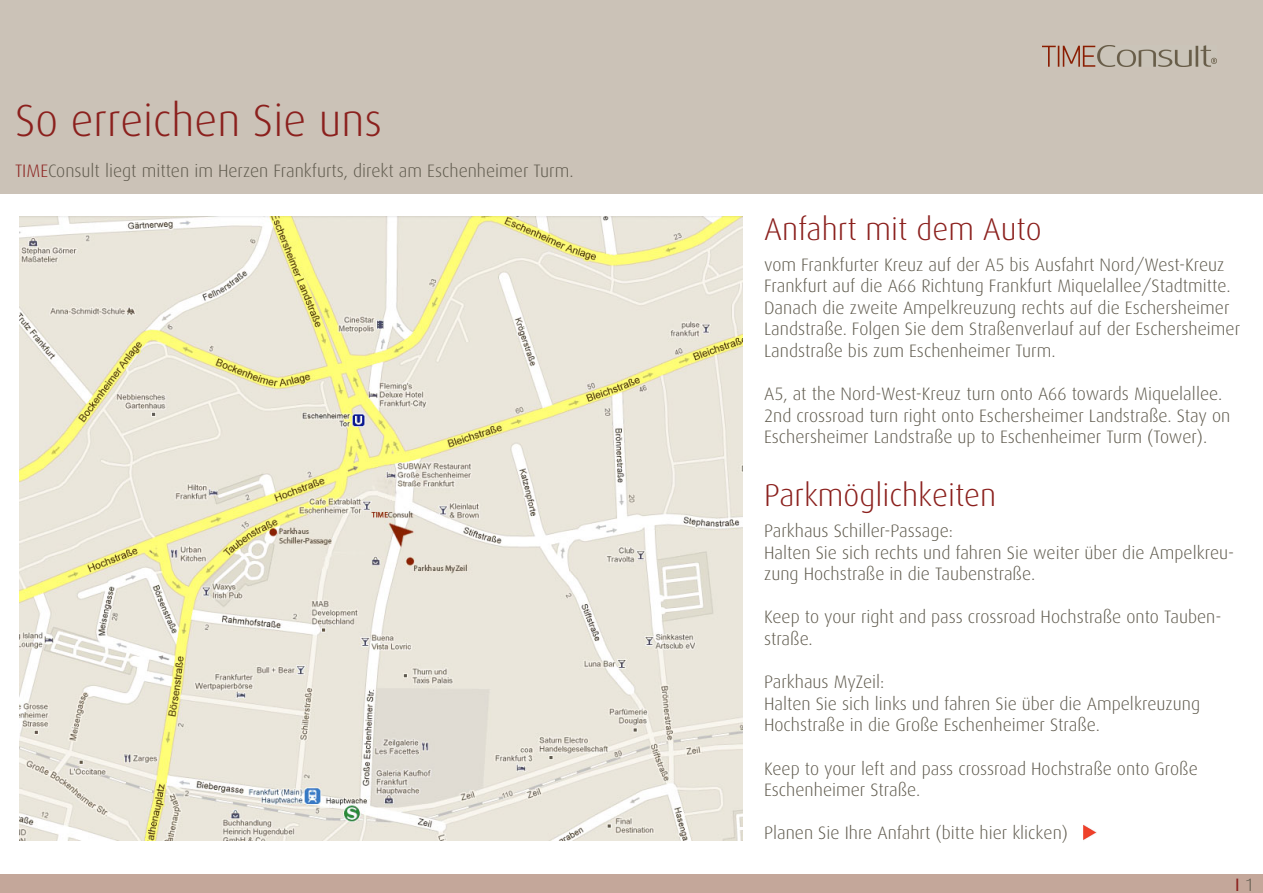
<style>
.page{position:relative;width:1263px;height:893px;background:#fff}
.page>*{position:absolute;margin:0;border:0;box-sizing:border-box;transform-origin:0 0}
.t1{font:300 45px "Dax";color:#8b201d}
.t2{font:300 31.5px "Dax";color:#8b201d}
.t3{font:300 18px/21.6px "Dax";color:#5f5a4d}
.t4{font:18px "Dax";color:#8b201d}
.s1{color:#8b201d}
.s2{font-weight:300;color:#5f5a4d}
</style>
<div class="page">
<div style="left:0;top:0;width:1263px;height:194px;background:#cbc2b7"></div>
<img style="left:1083px;top:825px;width:14px;height:15px">
<div style="left:0;top:875px;width:1263px;height:18px;background:#c4a79a"></div>
<img style="left:1042px;top:45px;width:174px;height:21px">
<img style="left:20px;top:217px;width:722px;height:624px">
<h1 class="t1" style="left:15px;top:96px;width:369px">So erreichen Sie uns</h1>
<p class="t3" style="left:15px;top:160px;width:560px"><span class="s1">TIME</span>Consult liegt mitten im Herzen Frankfurts, direkt am Eschenheimer Turm.</p>
<h2 class="t2" style="left:764px;top:212px;width:279px">Anfahrt mit dem Auto</h2>
<p class="t3" style="left:764px;top:254px;width:477px">vom Frankfurter Kreuz auf der A5 bis Ausfahrt Nord/West-Kreuz Frankfurt auf die A66 Richtung Frankfurt Miquelallee/Stadtmitte.<br>Danach die zweite Ampelkreuzung rechts auf die Eschersheimer Landstraße. Folgen Sie dem Straßenverlauf auf der Eschersheimer Landstraße bis zum Eschenheimer Turm.</p>
<p class="t3" style="left:764px;top:383px;width:468px">A5, at the Nord-West-Kreuz turn onto A66 towards Miquelallee.<br>2nd crossroad turn right onto Eschersheimer Landstraße. Stay on<br>Eschersheimer Landstraße up to Eschenheimer Turm (Tower).</p>
<h2 class="t2" style="left:764px;top:478px;width:234px">Parkmöglichkeiten</h2>
<p class="t3" style="left:764px;top:520px;width:472px">Parkhaus Schiller-Passage:<br>Halten Sie sich rechts und fahren Sie weiter über die Ampelkreu&shy;zung Hochstraße in die Taubenstraße.</p>
<p class="t3" style="left:764px;top:607px;width:459px">Keep to your right and pass crossroad Hochstraße onto Tauben&shy;straße.</p>
<p class="t3" style="left:764px;top:671px;width:437px">Parkhaus MyZeil:<br>Halten Sie sich links und fahren Sie über die Ampelkreuzung<br>Hochstraße in die Große Eschenheimer Straße.</p>
<p class="t3" style="left:764px;top:758px;width:435px">Keep to your left and pass crossroad Hochstraße onto Große<br>Eschenheimer Straße.</p>
<p class="t3" style="left:764px;top:823px;width:305px">Planen Sie Ihre Anfahrt (bitte hier klicken)</p>
<p class="t4" style="left:1235px;top:875px;width:20px">I <span class="s2">1</span></p>
</div>
